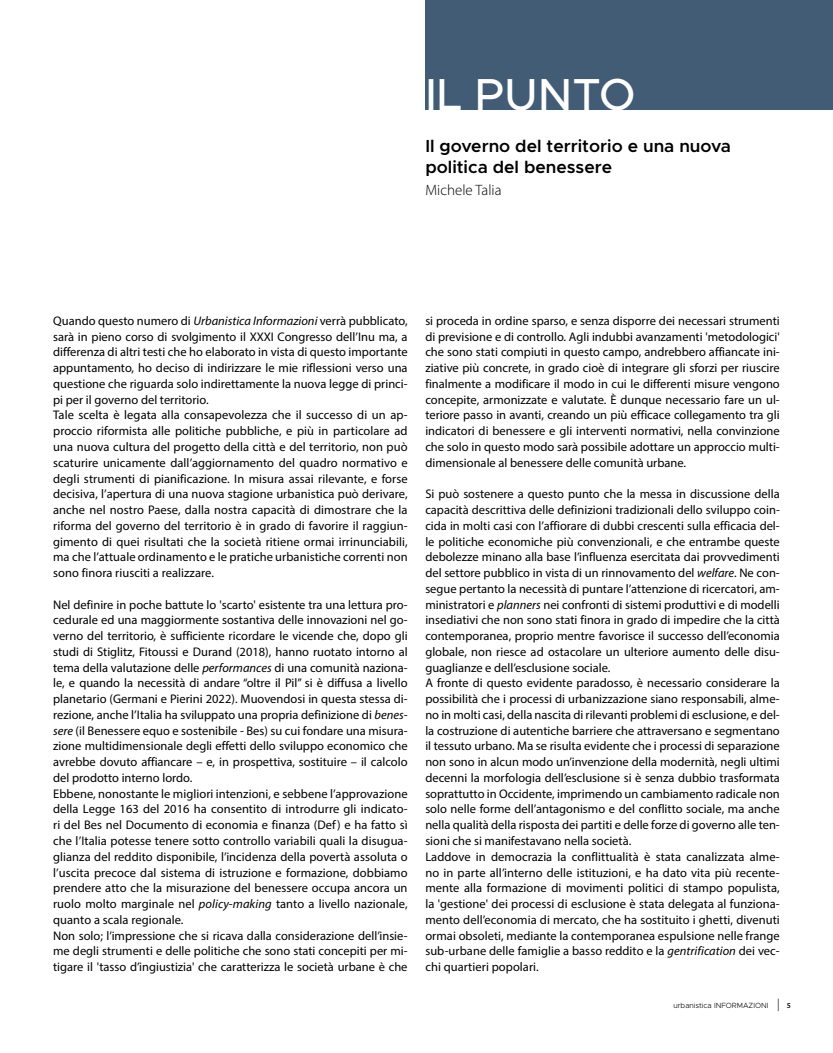
<style>
.page{position:relative;width:833px;height:1053px;background:#fff}
.page>*{position:absolute;margin:0;border:0;box-sizing:border-box;transform-origin:0 0}
.t1{font:500 45px "Metropolis";color:#fff}
.t2{font:600 17.5px/21px "Metropolis";color:#000}
.t3{font:300 15px "Myriad Pro";color:#000}
.t4{font:12.5px/15.8px "Myriad Pro";color:#000}
.t5{font:300 7.5px "Metropolis";color:#000}
.s1{font-style:italic}
.s2{font-family:"Myriad Pro";font-size:12.5px}
.s3{font-family:"Myriad Pro";font-weight:600}
</style>
<div class="page">
<div style="left:425px;top:0;width:408px;height:110px;background:#425c76"></div>
<h1 class="t1" style="left:425px;top:66px;width:212px">IL PUNTO</h1>
<h2 class="t2" style="left:425px;top:136px;width:307px">Il governo del territorio e una nuova politica del benessere</h2>
<p class="t3" style="left:425px;top:181px;width:78px">Michele Talia</p>
<p class="t4" style="left:53px;top:312px;width:356px">Quando questo numero di <span class="s1">Urbanistica Informazioni</span> verrà pubblicato, sarà in pieno corso di svolgimento il XXXI Congresso dell’Inu ma, a differenza di altri testi che ho elaborato in vista di questo importante appuntamento, ho deciso di indirizzare le mie riflessioni verso una questione che riguarda solo indirettamente la nuova legge di princi&shy;pi per il governo del territorio.<br>Tale scelta è legata alla consapevolezza che il successo di un ap&shy;proccio riformista alle politiche pubbliche, e più in particolare ad una nuova cultura del progetto della città e del territorio, non può scaturire unicamente dall’aggiornamento del quadro normativo e degli strumenti di pianificazione. In misura assai rilevante, e forse decisiva, l’apertura di una nuova stagione urbanistica può derivare, anche nel nostro Paese, dalla nostra capacità di dimostrare che la riforma del governo del territorio è in grado di favorire il raggiun&shy;gimento di quei risultati che la società ritiene ormai irrinunciabili, ma che l’attuale ordinamento e le pratiche urbanistiche correnti non sono finora riusciti a realizzare.</p>
<p class="t4" style="left:53px;top:596px;width:356px">Nel definire in poche battute lo 'scarto' esistente tra una lettura pro&shy;cedurale ed una maggiormente sostantiva delle innovazioni nel go&shy;verno del territorio, è sufficiente ricordare le vicende che, dopo gli studi di Stiglitz, Fitoussi e Durand (2018), hanno ruotato intorno al tema della valutazione delle <span class="s1">performances</span> di una comunità naziona&shy;le, e quando la necessità di andare “oltre il Pil” si è diffusa a livello planetario (Germani e Pierini 2022). Muovendosi in questa stessa di&shy;rezione, anche l’Italia ha sviluppato una propria definizione di <span class="s1">benes&shy;sere</span> (il Benessere equo e sostenibile - Bes) su cui fondare una misura&shy;zione multidimensionale degli effetti dello sviluppo economico che avrebbe dovuto affiancare – e, in prospettiva, sostituire – il calcolo del prodotto interno lordo.<br>Ebbene, nonostante le migliori intenzioni, e sebbene l’approvazione della Legge 163 del 2016 ha consentito di introdurre gli indicato&shy;ri del Bes nel Documento di economia e finanza (Def) e ha fatto sì che l’Italia potesse tenere sotto controllo variabili quali la disugua&shy;glianza del reddito disponibile, l’incidenza della povertà assoluta o l’uscita precoce dal sistema di istruzione e formazione, dobbiamo prendere atto che la misurazione del benessere occupa ancora un ruolo molto marginale nel <span class="s1">policy-making</span> tanto a livello nazionale, quanto a scala regionale.<br>Non solo; l’impressione che si ricava dalla considerazione dell’insie&shy;me degli strumenti e delle politiche che sono stati concepiti per mi&shy;tigare il 'tasso d’ingiustizia' che caratterizza le società urbane è che</p>
<p class="t4" style="left:425px;top:312px;width:356px;text-align:justify">si proceda in ordine sparso, e senza disporre dei necessari strumenti di previsione e di controllo. Agli indubbi avanzamenti 'metodologici' che sono stati compiuti in questo campo, andrebbero affiancate ini&shy;ziative più concrete, in grado cioè di integrare gli sforzi per riuscire finalmente a modificare il modo in cui le differenti misure vengono concepite, armonizzate e valutate. È dunque necessario fare un ul&shy;teriore passo in avanti, creando un più efficace collegamento tra gli indicatori di benessere e gli interventi normativi, nella convinzione che solo in questo modo sarà possibile adottare un approccio multi&shy;dimensionale al benessere delle comunità urbane.</p>
<p class="t4" style="left:425px;top:486px;width:356px">Si può sostenere a questo punto che la messa in discussione della capacità descrittiva delle definizioni tradizionali dello sviluppo coin&shy;cida in molti casi con l’affiorare di dubbi crescenti sulla efficacia del&shy;le politiche economiche più convenzionali, e che entrambe queste debolezze minano alla base l’influenza esercitata dai provvedimenti del settore pubblico in vista di un rinnovamento del <span class="s1">welfare</span>. Ne con&shy;segue pertanto la necessità di puntare l’attenzione di ricercatori, am&shy;ministratori e <span class="s1">planners</span> nei confronti di sistemi produttivi e di modelli insediativi che non sono stati finora in grado di impedire che la città contemporanea, proprio mentre favorisce il successo dell’economia globale, non riesce ad ostacolare un ulteriore aumento delle disu&shy;guaglianze e dell’esclusione sociale.<br>A fronte di questo evidente paradosso, è necessario considerare la possibilità che i processi di urbanizzazione siano responsabili, alme&shy;no in molti casi, della nascita di rilevanti problemi di esclusione, e del&shy;la costruzione di autentiche barriere che attraversano e segmentano il tessuto urbano. Ma se risulta evidente che i processi di separazione non sono in alcun modo un’invenzione della modernità, negli ultimi decenni la morfologia dell’esclusione si è senza dubbio trasformata soprattutto in Occidente, imprimendo un cambiamento radicale non solo nelle forme dell’antagonismo e del conflitto sociale, ma anche nella qualità della risposta dei partiti e delle forze di governo alle ten&shy;sioni che si manifestavano nella società.<br>Laddove in democrazia la conflittualità è stata canalizzata alme&shy;no in parte all’interno delle istituzioni, e ha dato vita più recente&shy;mente alla formazione di movimenti politici di stampo populista, la 'gestione' dei processi di esclusione è stata delegata al funziona&shy;mento dell’economia di mercato, che ha sostituito i ghetti, divenuti ormai obsoleti, mediante la contemporanea espulsione nelle frange sub-urbane delle famiglie a basso reddito e la <span class="s1">gentrification</span> dei vec&shy;chi quartieri popolari.</p>
<p class="t5" style="left:673px;top:1000px;width:119px">urbanistica INFORMAZIONI <span class="s2">|</span> <span class="s3">5</span></p>
</div>
